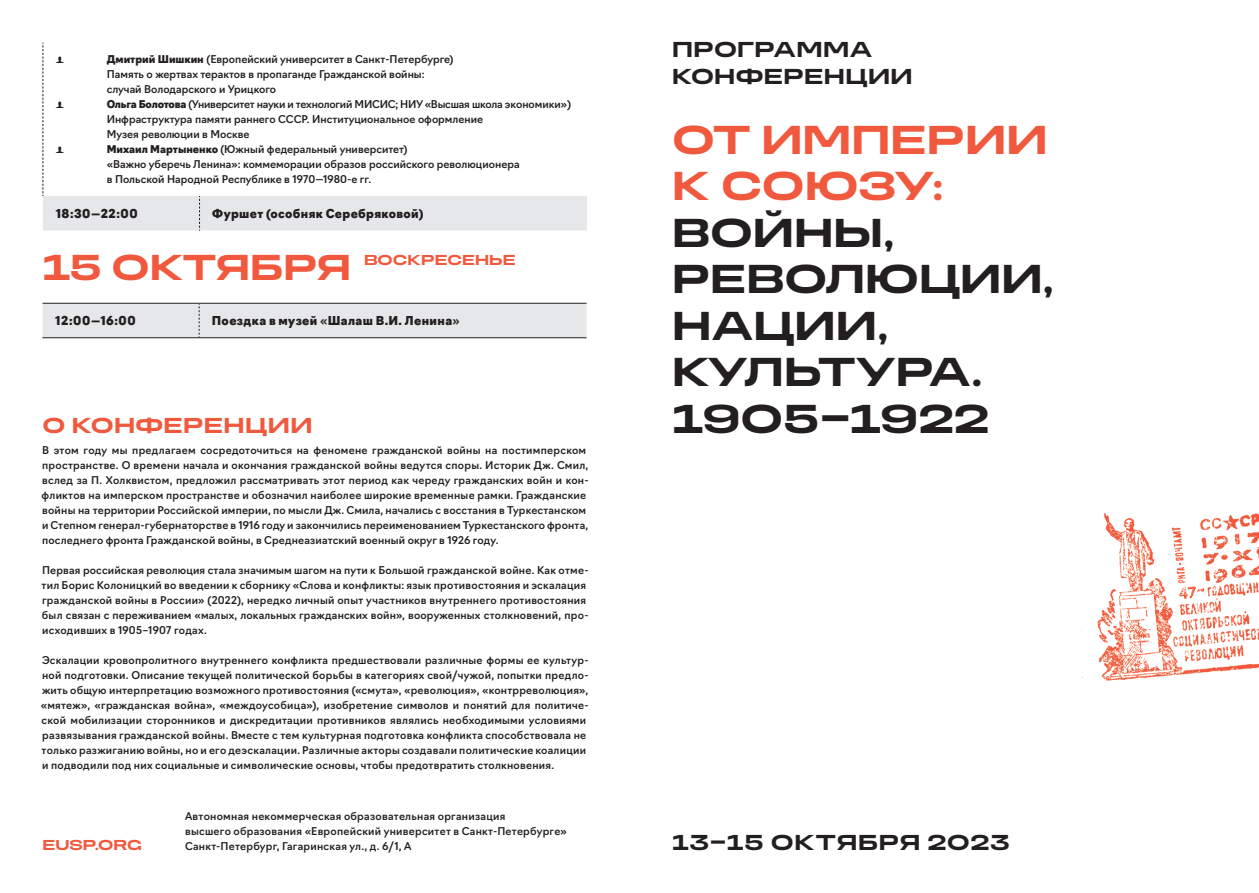
<style>
.page{position:relative;width:1259px;height:893px;background:#fff}
.page>*{position:absolute;margin:0;border:0;box-sizing:border-box;transform-origin:0 0}
.t1{font:700 42px/46.5px "Loos Extended";color:#231f20}
.t2{font:700 42px/46.5px "Loos Extended";color:#f0593e}
.t3{font:700 37.5px "Loos Extended";letter-spacing:-.015em;color:#f0593e}
.t4{font:700 22.5px/27px "Loos Extended";letter-spacing:.02em;color:#231f20}
.t5{font:700 22.5px "Loos Extended";letter-spacing:.015em;color:#f0593e}
.t6{font:700 15px "Loos Extended";color:#f0593e}
.t7{font:900 12px "Navigo";letter-spacing:.03em;color:#231f20}
.t8{font:500 10.5px/15px "Navigo";letter-spacing:.02em;color:#231f20}
.t9{font:500 10.5px/15px "Navigo";color:#231f20}
.t10{font:10.5px "Modern Pictograms";color:#231f20}
.s1{font-weight:900}
.s2{font-weight:500}
</style>
<div class="page">
<img style="left:1081px;top:513px;width:178px;height:168px">
<div style="left:43px;top:303px;width:543px;height:35px;background:#e6e7e9"></div>
<hr style="left:199px;top:303px;width:387px;height:1px;background:#231f20">
<hr style="left:199px;top:337px;width:387px;height:1px;background:#231f20">
<svg style="left:43px;top:43px;width:544px;height:187px"></svg>
<p class="t10" style="left:56px;top:55px;width:10px">f</p>
<p class="t9" style="left:107px;top:51px;width:348px"><span class="s1">Дмитрий Шишкин</span> (Европейский университет в Санкт-Петербурге)<br>Память о жертвах терактов в пропаганде Гражданской войны: случай Володарского и Урицкого</p>
<p class="t10" style="left:56px;top:100px;width:10px">f</p>
<p class="t9" style="left:107px;top:96px;width:466px"><span class="s1">Ольга Болотова</span> (Университет науки и технологий МИСИС; НИУ «Высшая школа экономики»)<br>Инфраструктура памяти раннего СССР. Институциональное оформление<br>Музея революции в Москве</p>
<p class="t10" style="left:56px;top:145px;width:10px">f</p>
<p class="t9" style="left:107px;top:141px;width:414px"><span class="s1">Михаил Мартыненко</span> (Южный федеральный университет)<br>«Важно уберечь Ленина»: коммеморации образов российского революционера в Польской Народной Республике в 1970—1980-е гг.</p>
<p class="t7" style="left:56px;top:204px;width:84px">18:30—22:00</p>
<p class="t7" style="left:212px;top:204px;width:213px">Фуршет (особняк Серебряковой)</p>
<h2 class="t3" style="left:43px;top:240px;width:310px">15 ОКТЯБРЯ</h2>
<h3 class="t6" style="left:364px;top:249px;width:153px">ВОСКРЕСЕНЬЕ</h3>
<p class="t7" style="left:55px;top:311px;width:82px">12:00—16:00</p>
<p class="t7" style="left:212px;top:311px;width:249px">Поездка в музей <span class="s2">«</span>Шалаш В.И. Ленина<span class="s2">»</span></p>
<h3 class="t5" style="left:43px;top:409px;width:271px">О КОНФЕРЕНЦИИ</h3>
<p class="t8" style="left:42px;top:442px;width:548px">В этом году мы предлагаем сосредоточиться на феномене гражданской войны на постимперском пространстве. О времени начала и окончания гражданской войны ведутся споры. Историк Дж. Смил, вслед за П. Холквистом, предложил рассматривать этот период как череду гражданских войн и кон&shy;фликтов на имперском пространстве и обозначил наиболее широкие временные рамки. Гражданские войны на территории Российской империи, по мысли Дж. Смила, начались с восстания в Туркестанском и Степном генерал-губернаторстве в 1916 году и закончились переименованием Туркестанского фронта, последнего фронта Гражданской войны, в Среднеазиатский военный округ в 1926 году.</p>
<p class="t8" style="left:42px;top:562px;width:548px">Первая российская революция стала значимым шагом на пути к Большой граж данской войне. Как отме&shy;тил Борис Колоницкий во введении к сборнику «Слова и конфликты: язык противостояния и эскалация гражданской войны в России» (2022), нередко личный опыт участников внутреннего противостояния был связан с переживанием «малых, локальных гражданских войн», воору женных столк новений, про&shy;исходивших в 1905–1907 годах.</p>
<p class="t8" style="left:41px;top:652px;width:549px">Эскалации кровопролитного внутреннего конфликта предшествовали различ ные формы ее культур&shy;ной подготовки. Описание текущей политической борьбы в категориях свой/чужой, попытки предло&shy;жить общую интерпретацию возможного противостояния («смута», «революция», «контрреволюция», «мятеж», «гражданская война», «междоусобица»), изобретение символов и понятий для политиче&shy;ской мобилизации сторонников и дискредитации противников являлись необходимыми условиями развязывания гражданской вой ны. Вместе с тем культурная подготовка конфликта способствовала не только разжиганию войны, но и его деэскалации. Различные акторы создавали политические коалиции и подводили под них социальные и символические основы, чтобы предотвратить столкновения.</p>
<h3 class="t6" style="left:43px;top:834px;width:101px">EUSP.ORG</h3>
<p class="t8" style="left:185px;top:808px;width:383px">Автономная некоммерческая образовательная организация<br>высшего образования «Европейский университет в Санкт-Петербурге»<br>Санкт-Петербург, Гагаринская ул., д. 6/1, А</p>
<h3 class="t4" style="left:672px;top:35px;width:242px">ПРОГРАММА<br>КОНФЕРЕНЦИИ</h3>
<h1 class="t2" style="left:672px;top:114px;width:377px">ОТ ИМПЕРИИ<br>К СОЮЗУ:</h1>
<h1 class="t1" style="left:672px;top:207px;width:384px">ВОЙНЫ,<br>РЕВОЛЮЦИИ,<br>НАЦИИ,<br>КУЛЬТУРА.<br>1905–1922</h1>
<h3 class="t4" style="left:672px;top:828px;width:339px">13–15 ОКТЯБРЯ 2023</h3>
</div>
